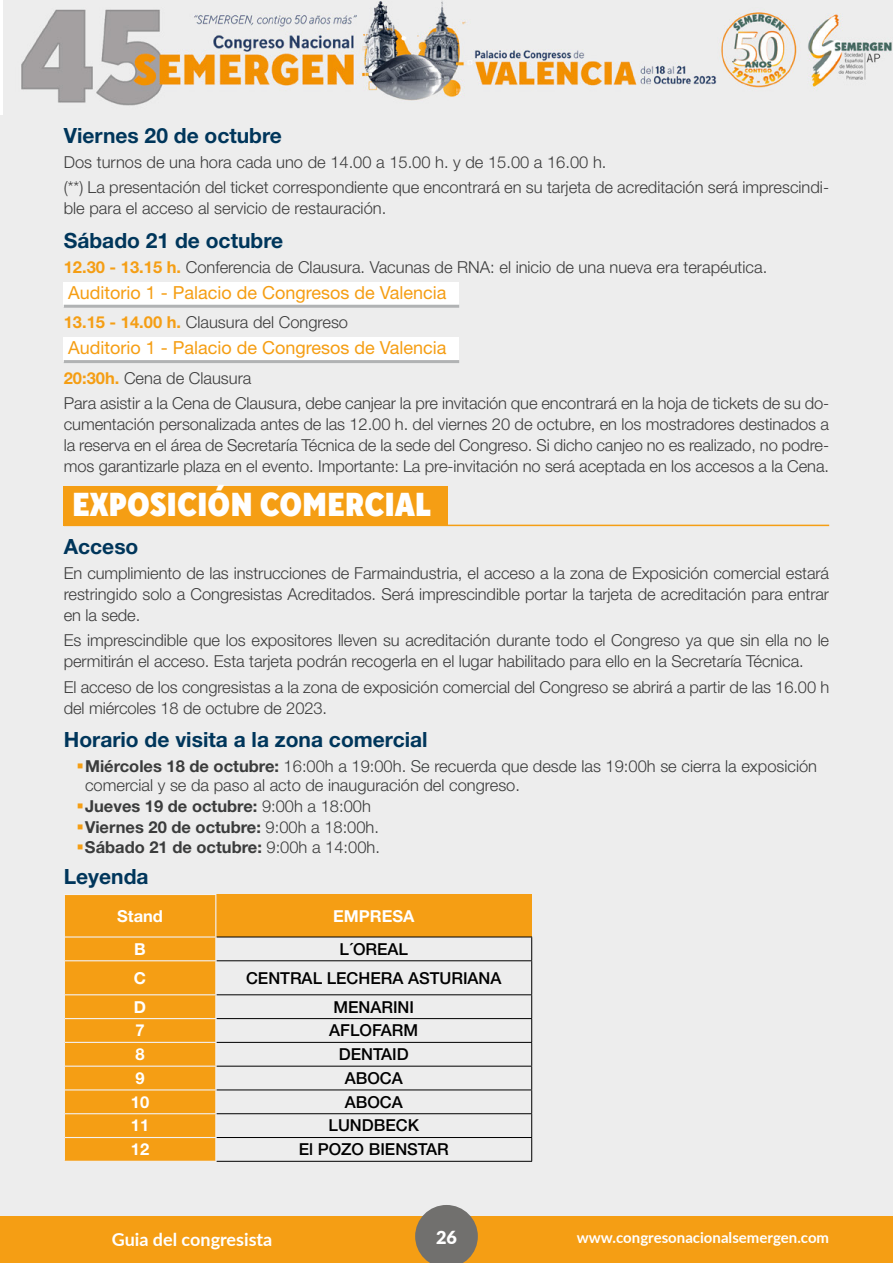
<style>
.page{position:relative;width:893px;height:1263px;background:#fff}
.page>*{position:absolute;margin:0;border:0;box-sizing:border-box;transform-origin:0 0}
.t1{font:900 33px "TT Norms Std Cond";color:#fff}
.t2{font:700 21px "Helvetica Neue LT Std";color:#00365b}
.t3{font:18px "Helvetica Neue LT Std";color:#f59e14}
.t4{font:700 18px "Lato";color:#fff}
.t5{font:900 18px "Lato";color:#fff}
.t6{font:300 16.5px/21px "Helvetica Neue LT Std";letter-spacing:-.005em;color:#3c3c3c}
.t7{font:300 16.5px/20.4px "Helvetica Neue LT Std";color:#3b3c3c}
.t8{font:500 16.5px "Helvetica Neue LT Std";color:#000}
.t9{font:700 16.5px "Helvetica Neue LT Std";color:#fff}
.t10{font:700 15px "Lato";color:#fff}
.s1{font-weight:700;color:#f59e14}
.s2{font-weight:700}
</style>
<div class="page">
<img style="left:3px;top:0;width:890px;height:115px">
<div style="left:0;top:115px;width:893px;height:1148px;background:#ededed"></div>
<div style="left:0;top:1216px;width:893px;height:47px;background:#f59e14"></div>
<svg style="left:415px;top:1205px;width:63px;height:58px"></svg>
<div style="left:64px;top:282px;width:395px;height:24px;background:#fff"></div>
<hr style="left:64px;top:305px;width:395px;height:3px;background:#b1b3b4">
<div style="left:64px;top:337px;width:395px;height:25px;background:#fff"></div>
<hr style="left:64px;top:360px;width:395px;height:3px;background:#b1b3b4">
<div style="left:64px;top:486px;width:384px;height:39px;background:#f59e14"></div>
<hr style="left:64px;top:525px;width:765px;height:1px;background:#f59e14">
<div style="left:216px;top:894px;width:316px;height:43px;background:#f59e14"></div>
<hr style="left:216px;top:937px;width:316px;height:1px;background:#000">
<svg style="left:531px;top:937px;width:1px;height:23px"></svg>
<hr style="left:216px;top:960px;width:316px;height:1px;background:#000">
<hr style="left:531px;top:961px;width:1px;height:33px;background:#000">
<hr style="left:216px;top:994px;width:316px;height:1px;background:#000">
<hr style="left:216px;top:1018px;width:316px;height:1px;background:#000">
<hr style="left:216px;top:1042px;width:316px;height:1px;background:#000">
<hr style="left:216px;top:1066px;width:316px;height:1px;background:#000">
<hr style="left:216px;top:1089px;width:316px;height:1px;background:#000">
<hr style="left:216px;top:1113px;width:316px;height:1px;background:#000">
<hr style="left:216px;top:1137px;width:316px;height:1px;background:#000">
<svg style="left:531px;top:995px;width:1px;height:166px"></svg>
<hr style="left:216px;top:1161px;width:316px;height:1px;background:#000">
<div style="left:64px;top:895px;width:152px;height:266px;background:#f59e14"></div>
<hr style="left:65px;top:936px;width:151px;height:1px;background:#f3f1f1">
<hr style="left:65px;top:960px;width:151px;height:1px;background:#f3f1f1">
<hr style="left:65px;top:994px;width:151px;height:1px;background:#f3f1f1">
<hr style="left:65px;top:1018px;width:151px;height:1px;background:#f3f1f1">
<hr style="left:65px;top:1042px;width:151px;height:1px;background:#f3f1f1">
<hr style="left:65px;top:1065px;width:151px;height:2px;background:#f3f1f1">
<hr style="left:65px;top:1089px;width:151px;height:1px;background:#f3f1f1">
<hr style="left:65px;top:1113px;width:151px;height:1px;background:#f3f1f1">
<hr style="left:65px;top:1137px;width:151px;height:1px;background:#f3f1f1">
<hr style="left:64px;top:1161px;width:152px;height:1px;background:#f3f1f1">
<p class="t2" style="left:64px;top:122px;width:220px">Viernes 20 de octubre</p>
<p class="t6" style="left:64px;top:149px;width:767px;line-height:25.2px">Dos turnos de una hora cada uno de 14.00 a 15.00 h. y de 15.00 a 16.00 h.<br>(**) La presentación del ticket correspondiente que encontrará en su tarjeta de acreditación será imprescindi-</p>
<p class="t6" style="left:64px;top:197px;width:324px">ble para el acceso al servicio de restauración.</p>
<p class="t2" style="left:64px;top:227px;width:221px">Sábado 21 de octubre</p>
<p class="t6" style="left:64px;top:256px;width:705px"><span class="s1">12.30 - 13.15 h.</span> Conferencia de Clausura. Vacunas de RNA: el inicio de una nueva era terapéutica.</p>
<p class="t3" style="left:68px;top:282px;width:380px">Auditorio 1 - Palacio de Congresos de Valencia</p>
<p class="t6" style="left:64px;top:312px;width:286px"><span class="s1">13.15 - 14.00 h.</span> Clausura del Congreso</p>
<p class="t3" style="left:68px;top:337px;width:380px">Auditorio 1 - Palacio de Congresos de Valencia</p>
<p class="t6" style="left:64px;top:365px;width:767px;line-height:25.2px"><span class="s1">20:30h.</span> Cena de Clausura<br>Para asistir a la Cena de Clausura, debe canjear la pre invitación que encontrará en la hoja de tickets de su do-</p>
<p class="t6" style="left:64px;top:413px;width:767px;text-align:justify">cumentación personalizada antes de las 12.00 h. del viernes 20 de octubre, en los mostradores destinados a la reserva en el área de Secretaría Técnica de la sede del Congreso. Si dicho canjeo no es realizado, no podre&shy;mos garantizarle plaza en el evento. Importante: La pre-invitación no será aceptada en los accesos a la Cena.</p>
<h1 class="t1" style="left:72px;top:483px;width:360px">EXPOSICIÓN COMERCIAL</h1>
<p class="t2" style="left:64px;top:533px;width:76px">Acceso</p>
<p class="t6" style="left:64px;top:562px;width:767px;text-align:justify">En cumplimiento de las instrucciones de Farmaindustria, el acceso a la zona de Exposición comercial estará restringido solo a Congresistas Acreditados. Será imprescindible portar la tarjeta de acreditación para entrar en la sede.</p>
<p class="t6" style="left:64px;top:630px;width:767px">Es imprescindible que los expositores lleven su acreditación durante todo el Congreso ya que sin ella no le permitirán el acceso. Esta tarjeta podrán recogerla en el lugar habilitado para ello en la Secretaría Técnica.</p>
<p class="t6" style="left:64px;top:676px;width:767px">El acceso de los congresistas a la zona de exposición comercial del Congreso se abrirá a partir de las 16.00 h del miércoles 18 de octubre de 2023.</p>
<p class="t2" style="left:64px;top:727px;width:365px">Horario de visita a la zona comercial</p>
<p class="t7" style="left:85px;top:755px;width:734px"><span class="s2">Miércoles 18 de octubre:</span> 16:00h a 19:00h. Se recuerda que desde las 19:00h se cierra la exposición comercial y se da paso al acto de inauguración del congreso.<br><span class="s2">Jueves 19 de octubre:</span> 9:00h a 18:00h<br><span class="s2">Viernes 20 de octubre:</span> 9:00h a 18:00h.<br><span class="s2">Sábado 21 de octubre:</span> 9:00h a 14:00h.</p>
<p class="t2" style="left:64px;top:863px;width:86px">Leyenda</p>
<p class="t9" style="left:117px;top:905px;width:47px">Stand</p>
<p class="t9" style="left:333px;top:905px;width:83px">EMPRESA</p>
<p class="t9" style="left:134px;top:939px;width:13px">B</p>
<p class="t8" style="left:340px;top:939px;width:70px">L´OREAL</p>
<p class="t9" style="left:134px;top:967px;width:14px">C</p>
<p class="t8" style="left:246px;top:968px;width:257px">CENTRAL LECHERA ASTURIANA</p>
<p class="t9" style="left:134px;top:996px;width:14px">D</p>
<p class="t8" style="left:333px;top:997px;width:82px">MENARINI</p>
<p class="t9" style="left:135px;top:1020px;width:11px">7</p>
<p class="t8" style="left:329px;top:1021px;width:90px">AFLOFARM</p>
<p class="t9" style="left:135px;top:1044px;width:11px">8</p>
<p class="t8" style="left:339px;top:1044px;width:71px">DENTAID</p>
<p class="t9" style="left:135px;top:1068px;width:11px">9</p>
<p class="t8" style="left:345px;top:1068px;width:60px">ABOCA</p>
<p class="t9" style="left:131px;top:1091px;width:20px">10</p>
<p class="t8" style="left:345px;top:1092px;width:60px">ABOCA</p>
<p class="t9" style="left:131px;top:1115px;width:20px">11</p>
<p class="t8" style="left:329px;top:1116px;width:92px">LUNDBECK</p>
<p class="t9" style="left:131px;top:1139px;width:20px">12</p>
<p class="t8" style="left:299px;top:1139px;width:152px">El POZO BIENSTAR</p>
<p class="t4" style="left:112px;top:1226px;width:162px">Guia del congresista</p>
<p class="t5" style="left:436px;top:1223px;width:22px">26</p>
<p class="t10" style="left:577px;top:1227px;width:254px">www.congresonacionalsemergen.com</p>
</div>
